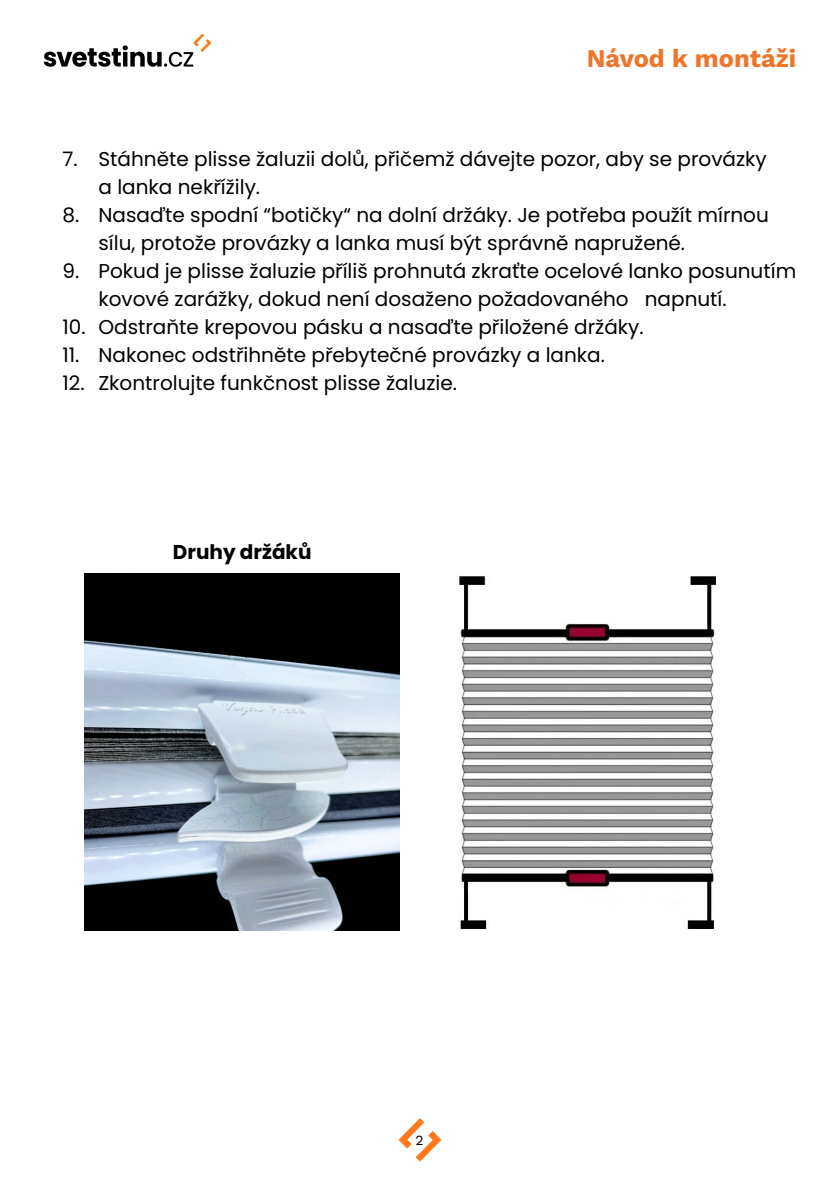
<style>
.page{position:relative;width:840px;height:1191px;background:#fff}
.page>*{position:absolute;margin:0;border:0;box-sizing:border-box;transform-origin:0 0}
.t1{font:700 25.4px "Work Sans";color:#ee762b}
.t2{font:20px/28px "Poppins";color:#000}
.t3{font:700 20px "Poppins";color:#000}
.t4{font:14px "Work Sans";color:#000}
</style>
<div class="page">
<svg style="left:398px;top:1118px;width:43px;height:43px"></svg>
<svg style="left:44px;top:34px;width:167px;height:33px"></svg>
<img style="left:84px;top:573px;width:315px;height:357px">
<img style="left:458px;top:576px;width:259px;height:353px">
<p class="t1" style="left:586px;top:39px;width:211px">Návod k montáži</p>
<p class="t2" style="left:98px;top:145px;width:669px;text-indent:-36px">7. Stáhněte plisse žaluzii dolů, přičemž dávejte pozor, aby se provázky a lanka nekřížily.</p>
<p class="t2" style="left:98px;top:201px;width:671px;text-indent:-36px">8. Nasaďte spodní “botičky“ na dolní držáky. Je potřeba použít mírnou sílu, protože provázky a lanka musí být správně napružené.</p>
<p class="t2" style="left:98px;top:257px;width:699px;text-indent:-36px">9. Pokud je plisse žaluzie příliš prohnutá zkraťte ocelové lanko posunutím kovové zarážky, dokud není dosaženo požadovaného napnutí.</p>
<p class="t2" style="left:62px;top:313px;width:582px">10. Odstraňte krepovou pásku a nasaďte přiložené držáky.</p>
<p class="t2" style="left:62px;top:341px;width:543px">11. Nakonec odstřihněte přebytečné provázky a lanka.</p>
<p class="t2" style="left:62px;top:369px;width:396px">12. Zkontrolujte funkčnost plisse žaluzie.</p>
<p class="t3" style="left:173px;top:540px;width:140px">Druhy držáků</p>
<p class="t4" style="left:415px;top:1129px;width:10px">2</p>
</div>
